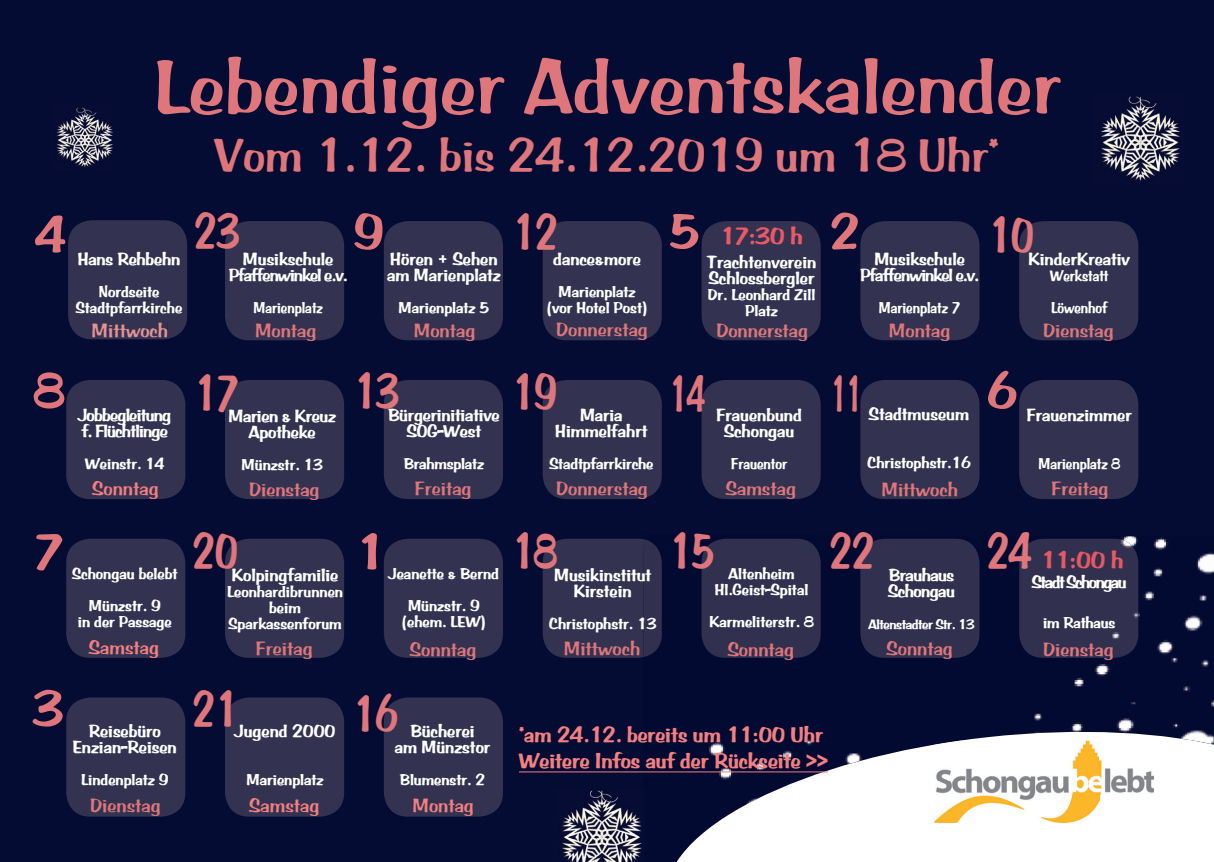
<style>
.page{position:relative;width:1214px;height:862px;background:#fff}
.page>*{position:absolute;margin:0;border:0;box-sizing:border-box;transform-origin:0 0}
.t1{font:80px "BRADDON";color:#df767b}
.t2{font:50px "BRADDON Bold";color:#df767b;scale:.75 1}
.t3{font:50px "BRADDON Bold";color:#df767b}
.t4{font:50px "BRADDON Bold";color:#df767b;scale:.6 1}
.t5{font:50px "BRADDON Bold";color:#df767b;scale:.51 1}
.t6{font:48px "BRADDON";color:#df767b}
.t7{font:24px "BRADDON Bold";color:#ec5966}
.t8{font:24px "BRADDON Bold";color:#e65864}
.t9{font:22px/26.4px "BRADDON Bold";color:#f37f80}
.t10{font:20px "BRADDON";color:#df767b}
.t11{font:20px "BRADDON";color:#f37f80}
.t12{font:20px "BRADDON";color:#e59293}
.t13{font:18px/16px "BRADDON Bold";color:#fff;text-align:center}
.t14{font:18px/16px "BRADDON Bold";letter-spacing:-.05em;color:#fff;text-align:center}
.t15{font:18px/16px "BRADDON Bold";letter-spacing:-.04em;color:#fff}
.t16{font:18px/16px "BRADDON Bold";letter-spacing:-.02em;color:#fff;text-align:center}
.t17{font:18px/16px "BRADDON Bold";letter-spacing:-.03em;color:#fff}
.t18{font:18px "BRADDON Bold";letter-spacing:-.08em;color:#fff}
.t19{font:16px/16px "BRADDON Bold";color:#fff;text-align:center}
.t20{font:16px/32px "BRADDON Bold";color:#fff;scale:.9 1}
.t21{font:14px "BRADDON Bold";letter-spacing:-.03em;color:#fff}
</style>
<div class="page">
<div style="left:0;top:0;width:1213px;height:862px;background:#050c33"></div>
<img style="left:642px;top:536px;width:571px;height:237px">
<svg style="left:658px;top:717px;width:555px;height:145px;fill:#fff"></svg>
<img style="left:934px;top:740px;width:219px;height:82px">
<div style="left:66px;top:380px;width:119px;height:119px;background:#333351;border-radius:24px"></div>
<div style="left:66px;top:539px;width:119px;height:119px;background:#333351;border-radius:24px"></div>
<div style="left:66px;top:697px;width:119px;height:119px;background:#333351;border-radius:24px"></div>
<div style="left:225px;top:221px;width:119px;height:119px;background:#333351;border-radius:24px"></div>
<div style="left:225px;top:380px;width:119px;height:119px;background:#333351;border-radius:24px"></div>
<div style="left:225px;top:539px;width:119px;height:119px;background:#333351;border-radius:24px"></div>
<div style="left:225px;top:697px;width:119px;height:119px;background:#333351;border-radius:24px"></div>
<div style="left:384px;top:221px;width:119px;height:119px;background:#333351;border-radius:24px"></div>
<div style="left:384px;top:380px;width:119px;height:119px;background:#333351;border-radius:24px"></div>
<div style="left:384px;top:539px;width:119px;height:119px;background:#333351;border-radius:24px"></div>
<div style="left:384px;top:697px;width:119px;height:119px;background:#333351;border-radius:24px"></div>
<div style="left:542px;top:221px;width:119px;height:119px;background:#333351;border-radius:24px"></div>
<div style="left:542px;top:380px;width:119px;height:119px;background:#333351;border-radius:24px"></div>
<div style="left:542px;top:539px;width:102px;height:119px;background:#333351"></div>
<img style="left:643px;top:539px;width:18px;height:118px">
<div style="left:701px;top:221px;width:119px;height:119px;background:#333351;border-radius:24px"></div>
<div style="left:701px;top:380px;width:119px;height:119px;background:#333351;border-radius:24px"></div>
<div style="left:701px;top:539px;width:119px;height:119px;background:#31314f"></div>
<div style="left:860px;top:221px;width:119px;height:119px;background:#333351;border-radius:24px"></div>
<div style="left:860px;top:380px;width:119px;height:119px;background:#333351;border-radius:24px"></div>
<div style="left:860px;top:539px;width:119px;height:119px;background:#31314f"></div>
<div style="left:1019px;top:221px;width:119px;height:119px;background:#333351;border-radius:24px"></div>
<div style="left:1019px;top:380px;width:119px;height:119px;background:#333351;border-radius:24px"></div>
<div style="left:1019px;top:539px;width:119px;height:119px;background:#31314f"></div>
<div style="left:68px;top:220px;width:119px;height:119px;background:#333351"></div>
<div style="left:93px;top:323px;width:74px;height:15px;background:#333351"></div>
<hr style="left:519px;top:771px;width:309px;height:1px;background:#f37f80">
<img style="left:1101px;top:96px;width:79px;height:85px">
<img style="left:56px;top:107px;width:57px;height:60px">
<img style="left:562px;top:790px;width:80px;height:72px">
<h1 class="t1" style="left:153px;top:40px;width:908px">Lebendiger Adventskalender</h1>
<h3 class="t6" style="left:214px;top:127px;width:786px">Vom 1.12. bis 24.12.2019 um 18 Uhr*</h3>
<h2 class="t3" style="left:36px;top:205px;width:31px">4</h2>
<h2 class="t2" style="left:194px;top:202px;width:61px">23</h2>
<h2 class="t3" style="left:353px;top:203px;width:31px">9</h2>
<h2 class="t2" style="left:512px;top:203px;width:61px">12</h2>
<h2 class="t3" style="left:669px;top:202px;width:31px">5</h2>
<p class="t13" style="left:78px;top:251px;width:104px">Hans Rehbehn</p>
<p class="t19" style="left:76px;top:284px;width:108px">Nordseite<br>Stadtpfarrkirche</p>
<p class="t14" style="left:229px;top:251px;width:120px">Musikschule<br>Pfaffenwinkel e.v.</p>
<p class="t20" style="left:253px;top:292px;width:79px">Marienplatz</p>
<p class="t13" style="left:387px;top:251px;width:115px;text-align:left">Hören + Sehen am Marienplatz</p>
<p class="t19" style="left:398px;top:300px;width:92px">Marienplatz 5</p>
<p class="t13" style="left:553px;top:251px;width:89px">dance&amp;more</p>
<p class="t19" style="left:547px;top:284px;width:101px">Marienplatz (vor Hotel Post)</p>
<h3 class="t7" style="left:720px;top:222px;width:84px">17:30 h</h3>
<p class="t13" style="left:706px;top:254px;width:111px;text-align:left">Trachtenverein<br>Schlossbergler</p>
<p class="t19" style="left:708px;top:287px;width:109px">Dr. Leonhard Zill<br>Platz</p>
<h2 class="t3" style="left:829px;top:202px;width:31px">2</h2>
<p class="t14" style="left:860px;top:251px;width:120px">Musikschule<br>Pfaffenwinkel e.v.</p>
<p class="t20" style="left:878px;top:292px;width:92px">Marienplatz 7</p>
<h2 class="t2" style="left:988px;top:206px;width:61px">10</h2>
<p class="t13" style="left:1028px;top:251px;width:103px">KinderKreativ</p>
<p class="t20" style="left:1049px;top:260px;width:66px">Werkstatt<br>Löwenhof</p>
<p class="t12" style="left:91px;top:319px;width:78px">Mittwoch</p>
<p class="t10" style="left:255px;top:319px;width:63px">Montag</p>
<p class="t10" style="left:414px;top:319px;width:63px">Montag</p>
<p class="t10" style="left:556px;top:317px;width:93px">Donnerstag</p>
<p class="t10" style="left:716px;top:319px;width:93px">Donnerstag</p>
<p class="t10" style="left:888px;top:319px;width:63px">Montag</p>
<p class="t10" style="left:1043px;top:319px;width:72px">Dienstag</p>
<h2 class="t3" style="left:34px;top:361px;width:31px">8</h2>
<p class="t15" style="left:78px;top:407px;width:94px">Jobbegleitung f. Flüchtlinge</p>
<p class="t19" style="left:85px;top:455px;width:81px">Weinstr. 14</p>
<h2 class="t2" style="left:194px;top:364px;width:61px">17</h2>
<p class="t16" style="left:228px;top:407px;width:109px">Marien &amp; Kreuz<br>Apotheke</p>
<p class="t19" style="left:241px;top:456px;width:83px">Münzstr. 13</p>
<h2 class="t2" style="left:353px;top:362px;width:61px">13</h2>
<h2 class="t2" style="left:511px;top:363px;width:62px">19</h2>
<p class="t13" style="left:388px;top:407px;width:113px">Bürgerinitiative<br>SOG-West</p>
<p class="t19" style="left:404px;top:455px;width:82px">Brahmsplatz</p>
<p class="t13" style="left:555px;top:407px;width:94px">Maria<br>Himmelfahrt</p>
<p class="t19" style="left:549px;top:456px;width:105px">Stadtpfarrkirche</p>
<h2 class="t4" style="left:669px;top:365px;width:61px">14</h2>
<p class="t13" style="left:716px;top:407px;width:87px">Frauenbund<br>Schongau</p>
<p class="t20" style="left:731px;top:447px;width:64px">Frauentor</p>
<h2 class="t5" style="left:830px;top:365px;width:61px">11</h2>
<p class="t13" style="left:868px;top:406px;width:102px">Stadtmuseum</p>
<p class="t19" style="left:867px;top:455px;width:105px">Christophstr.16</p>
<h2 class="t3" style="left:986px;top:362px;width:31px">6</h2>
<p class="t13" style="left:1026px;top:407px;width:106px">Frauenzimmer</p>
<p class="t20" style="left:1038px;top:448px;width:92px">Marienplatz 8</p>
<p class="t11" style="left:92px;top:476px;width:68px">Sonntag</p>
<p class="t10" style="left:249px;top:478px;width:72px">Dienstag</p>
<p class="t10" style="left:415px;top:476px;width:58px">Freitag</p>
<p class="t10" style="left:556px;top:476px;width:93px">Donnerstag</p>
<p class="t10" style="left:725px;top:476px;width:72px">Samstag</p>
<p class="t10" style="left:881px;top:478px;width:78px">Mittwoch</p>
<p class="t10" style="left:1051px;top:476px;width:58px">Freitag</p>
<h2 class="t3" style="left:34px;top:522px;width:31px">7</h2>
<p class="t19" style="left:72px;top:558px;width:107px;line-height:32px">Schongau belebt<br>Münzstr. 9</p>
<p class="t19" style="left:78px;top:614px;width:95px">in der Passage</p>
<p class="t11" style="left:89px;top:635px;width:72px">Samstag</p>
<h2 class="t3" style="left:33px;top:679px;width:31px">3</h2>
<p class="t13" style="left:73px;top:723px;width:105px">Reisebüro<br>Enzian-Reisen</p>
<p class="t19" style="left:81px;top:772px;width:89px">Lindenplatz 9</p>
<p class="t10" style="left:90px;top:794px;width:72px">Dienstag</p>
<h2 class="t2" style="left:192px;top:522px;width:61px">20</h2>
<p class="t13" style="left:232px;top:567px;width:108px">Kolpingfamilie</p>
<p class="t19" style="left:227px;top:583px;width:117px">Leonhardibrunnen beim<br>Sparkassenforum</p>
<h2 class="t3" style="left:355px;top:523px;width:31px">1</h2>
<h2 class="t2" style="left:511px;top:522px;width:62px">18</h2>
<p class="t19" style="left:389px;top:558px;width:112px;line-height:32px">Jeanette &amp; Bernd<br>Münzstr. 9</p>
<p class="t19" style="left:402px;top:614px;width:84px">(ehem. LEW)</p>
<p class="t13" style="left:554px;top:567px;width:99px">Musikinstitut<br>Kirstein</p>
<p class="t19" style="left:549px;top:615px;width:109px">Christophstr. 13</p>
<h2 class="t2" style="left:669px;top:522px;width:61px">15</h2>
<p class="t19" style="left:714px;top:566px;width:95px">Altenheim<br>Hl.Geist-Spital</p>
<p class="t19" style="left:709px;top:614px;width:106px">Karmeliterstr. 8</p>
<h2 class="t2" style="left:829px;top:522px;width:61px">22</h2>
<p class="t17" style="left:888px;top:567px;width:68px">Brauhaus<br>Schongau</p>
<p class="t21" style="left:868px;top:616px;width:107px">Altenstadter Str. 13</p>
<h2 class="t2" style="left:986px;top:522px;width:61px">24</h2>
<h3 class="t8" style="left:1040px;top:546px;width:84px">11:00 h</h3>
<p class="t18" style="left:1031px;top:571px;width:96px">Stadt Schongau</p>
<p class="t19" style="left:1043px;top:614px;width:74px">im Rathaus</p>
<p class="t10" style="left:256px;top:636px;width:58px">Freitag</p>
<p class="t10" style="left:410px;top:638px;width:68px">Sonntag</p>
<p class="t10" style="left:563px;top:636px;width:78px">Mittwoch</p>
<p class="t10" style="left:727px;top:638px;width:68px">Sonntag</p>
<p class="t10" style="left:886px;top:636px;width:68px">Sonntag</p>
<p class="t10" style="left:1043px;top:638px;width:72px">Dienstag</p>
<h2 class="t2" style="left:192px;top:680px;width:61px">21</h2>
<p class="t13" style="left:235px;top:723px;width:102px">Jugend 2000</p>
<p class="t19" style="left:246px;top:772px;width:79px">Marienplatz</p>
<h2 class="t2" style="left:353px;top:685px;width:61px">16</h2>
<p class="t13" style="left:394px;top:723px;width:97px">Bücherei<br>am Münzstor</p>
<p class="t19" style="left:400px;top:772px;width:87px">Blumenstr. 2</p>
<h3 class="t9" style="left:519px;top:721px;width:310px">*am 24.12. bereits um 11:00 Uhr<br>Weitere Infos auf der Rückseite &gt;&gt;</h3>
<p class="t11" style="left:249px;top:794px;width:72px">Samstag</p>
<p class="t11" style="left:412px;top:794px;width:63px">Montag</p>
</div>
